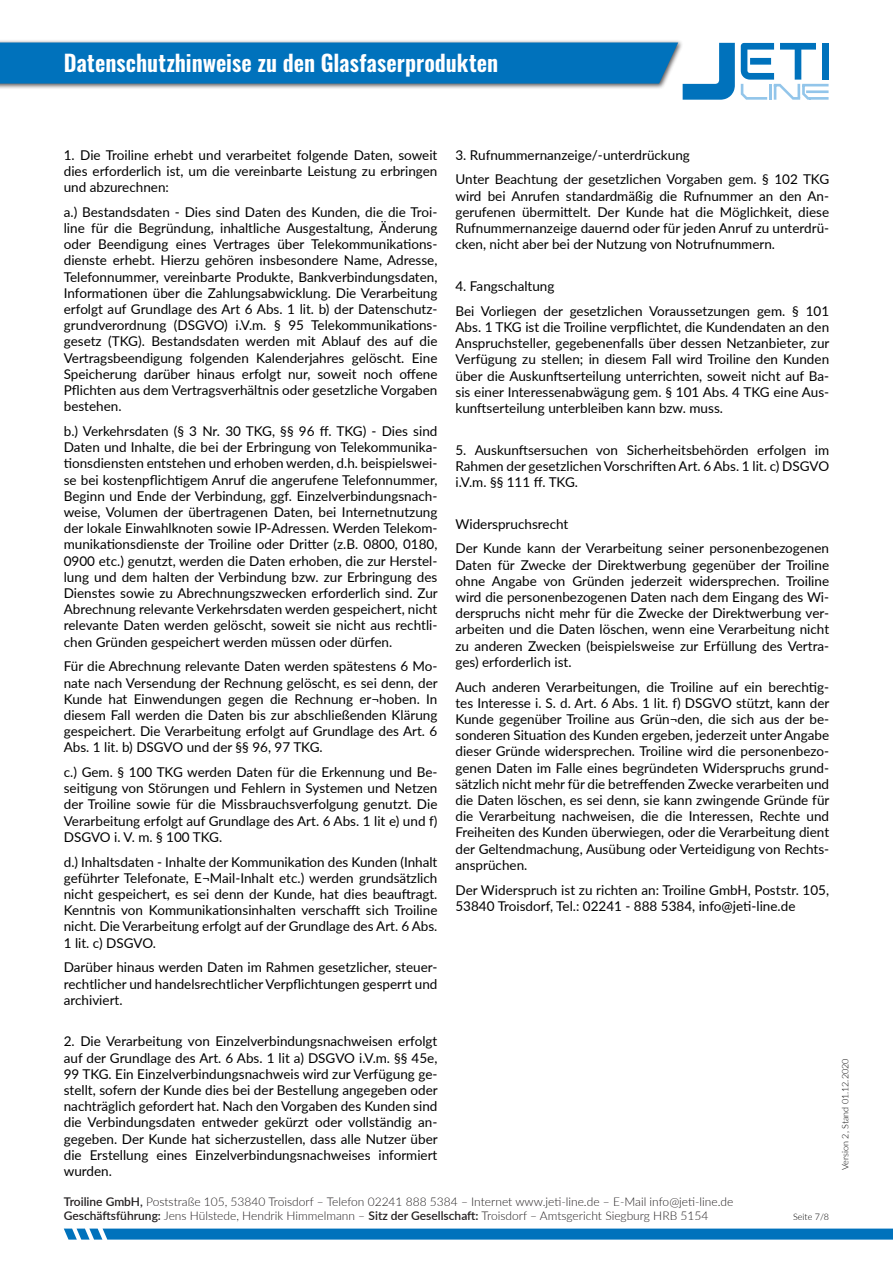
<style>
.page{position:relative;width:893px;height:1263px;background:#fff}
.page>*{position:absolute;margin:0;border:0;box-sizing:border-box;transform-origin:0 0}
.t1{font:600 22.5px "Oswald";color:#fff}
.Text__9_Px__schwarz{font:13.5px/16.2px "Lato";color:#000;text-align:justify}
.t2{font:300 12px/14.4px "Lato";color:#231f20}
.t3{font:300 9px "Lato";color:#000}
.s1{font-weight:600}
</style>
<div class="page">
<div style="left:0;top:39px;width:684px;height:51px;background:#231f20;opacity:.75"></div>
<svg style="left:64px;top:1228px;width:829px;height:11px;background:#127cc0"></svg>
<svg style="left:0;top:43px;width:735px;height:57px"></svg>
<svg style="left:741px;top:43px;width:88px;height:57px"></svg>
<h1 class="t1" style="left:64px;top:47px;width:436px">Datenschutzhinweise zu den Glasfaserprodukten</h1>
<p class="Text__9_Px__schwarz" style="left:64px;top:146px;width:375px">1. Die Troiline erhebt und verarbeitet folgende Daten, soweit dies erforderlich ist, um die vereinbarte Leistung zu erbringen und abzurechnen:</p>
<p class="Text__9_Px__schwarz" style="left:64px;top:203px;width:375px">a.) Bestandsdaten - Dies sind Daten des Kunden, die die Troi&shy;line für die Begründung, inhaltliche Ausgestaltung, Änderung oder Beendigung eines Vertrages über Telekommunikations&shy;dienste erhebt. Hierzu gehören insbesondere Name, Adresse, Telefonnummer, vereinbarte Produkte, Bankverbindungsdaten, Informationen über die Zahlungsabwicklung. Die Verarbeitung erfolgt auf Grundlage des Art 6 Abs. 1 lit. b) der Datenschutz&shy;grundverordnung (DSGVO) i.V.m. § 95 Telekommunikations&shy;gesetz (TKG). Bestandsdaten werden mit Ablauf des auf die Vertragsbeendigung folgenden Kalenderjahres gelöscht. Eine Speicherung darüber hinaus erfolgt nur, soweit noch offene Pflichten aus dem Vertragsverhältnis oder gesetzliche Vorgaben bestehen.</p>
<p class="Text__9_Px__schwarz" style="left:64px;top:422px;width:375px">b.) Verkehrsdaten (§ 3 Nr. 30 TKG, §§ 96 ff. TKG) - Dies sind Daten und Inhalte, die bei der Erbringung von Telekommunika&shy;tionsdiensten entstehen und erhoben werden, d.h. beispielswei&shy;se bei kostenpflichtigem Anruf die angerufene Telefonnummer, Beginn und Ende der Verbindung, ggf. Einzelverbindungsnach&shy;weise, Volumen der übertragenen Daten, bei Internetnutzung der lokale Einwahlknoten sowie IP-Adressen. Werden Telekom&shy;munikationsdienste der Troiline oder Dritter (z.B. 0800, 0180, 0900 etc.) genutzt, werden die Daten erhoben, die zur Herstel&shy;lung und dem halten der Verbindung bzw. zur Erbringung des Dienstes sowie zu Abrechnungszwecken erforderlich sind. Zur Abrechnung relevante Verkehrsdaten werden gespeichert, nicht relevante Daten werden gelöscht, soweit sie nicht aus rechtli&shy;chen Gründen gespeichert werden müssen oder dürfen.</p>
<p class="Text__9_Px__schwarz" style="left:64px;top:658px;width:375px">Für die Abrechnung relevante Daten werden spätestens 6 Mo&shy;nate nach Versendung der Rechnung gelöscht, es sei denn, der Kunde hat Einwendungen gegen die Rechnung er¬hoben. In diesem Fall werden die Daten bis zur abschließenden Klärung gespeichert. Die Verarbeitung erfolgt auf Grundlage des Art. 6<br>Abs. 1 lit. b) DSGVO und der §§ 96, 97 TKG.</p>
<p class="Text__9_Px__schwarz" style="left:64px;top:763px;width:375px">c.) Gem. § 100 TKG werden Daten für die Erkennung und Be&shy;seitigung von Störungen und Fehlern in Systemen und Netzen der Troiline sowie für die Missbrauchsverfolgung genutzt. Die Verarbeitung erfolgt auf Grundlage des Art. 6 Abs. 1 lit e) und f)<br>DSGVO i. V. m. § 100 TKG.</p>
<p class="Text__9_Px__schwarz" style="left:64px;top:853px;width:375px">d.) Inhaltsdaten - Inhalte der Kommunikation des Kunden (Inhalt geführter Telefonate, E¬Mail-Inhalt etc.) werden grundsätzlich nicht gespeichert, es sei denn der Kunde, hat dies beauftragt.<br>Kenntnis von Kommunikationsinhalten verschafft sich Troiline nicht. Die Verarbeitung erfolgt auf der Grundlage des Art. 6 Abs.<br>1 lit. c) DSGVO.</p>
<p class="Text__9_Px__schwarz" style="left:64px;top:959px;width:375px">Darüber hinaus werden Daten im Rahmen gesetzlicher, steuer&shy;rechtlicher und handelsrechtlicher Verpflichtungen gesperrt und archiviert.</p>
<p class="Text__9_Px__schwarz" style="left:64px;top:1033px;width:375px">2. Die Verarbeitung von Einzelverbindungsnachweisen erfolgt auf der Grundlage des Art. 6 Abs. 1 lit a) DSGVO i.V.m. §§ 45e, 99 TKG. Ein Einzelverbindungsnachweis wird zur Verfügung ge&shy;stellt, sofern der Kunde dies bei der Bestellung angegeben oder nachträglich gefordert hat. Nach den Vorgaben des Kunden sind die Verbindungsdaten entweder gekürzt oder vollständig an&shy;gegeben. Der Kunde hat sicherzustellen, dass alle Nutzer über die Erstellung eines Einzelverbindungsnachweises informiert wurden.</p>
<p class="Text__9_Px__schwarz" style="left:455px;top:146px;width:236px">3. Rufnummernanzeige/-unterdrückung</p>
<p class="Text__9_Px__schwarz" style="left:455px;top:171px;width:375px">Unter Beachtung der gesetzlichen Vorgaben gem. § 102 TKG wird bei Anrufen standardmäßig die Rufnummer an den An&shy;gerufenen übermittelt. Der Kunde hat die Möglichkeit, diese Rufnummernanzeige dauernd oder für jeden Anruf zu unterdrü&shy;cken, nicht aber bei der Nutzung von Notrufnummern.</p>
<p class="Text__9_Px__schwarz" style="left:455px;top:277px;width:101px">4. Fangschaltung</p>
<p class="Text__9_Px__schwarz" style="left:455px;top:302px;width:375px">Bei Vorliegen der gesetzlichen Voraussetzungen gem. § 101<br>Abs. 1 TKG ist die Troiline verpflichtet, die Kundendaten an den Anspruchsteller, gegebenenfalls über dessen Netzanbieter, zur Verfügung zu stellen; in diesem Fall wird Troiline den Kunden über die Auskunftserteilung unterrichten, soweit nicht auf Ba&shy;sis einer Interessenabwägung gem. § 101 Abs. 4 TKG eine Aus&shy;kunftserteilung unterbleiben kann bzw. muss.</p>
<p class="Text__9_Px__schwarz" style="left:455px;top:441px;width:375px">5. Auskunftsersuchen von Sicherheitsbehörden erfolgen im Rahmen der gesetzlichen Vorschriften Art. 6 Abs. 1 lit. c) DSGVO i.V.m. §§ 111 ff. TKG.</p>
<p class="Text__9_Px__schwarz" style="left:455px;top:515px;width:114px">Widerspruchsrecht</p>
<p class="Text__9_Px__schwarz" style="left:455px;top:540px;width:375px">Der Kunde kann der Verarbeitung seiner personenbezogenen Daten für Zwecke der Direktwerbung gegenüber der Troiline ohne Angabe von Gründen jederzeit widersprechen. Troiline wird die personenbezogenen Daten nach dem Eingang des Wi&shy;derspruchs nicht mehr für die Zwecke der Direktwerbung ver&shy;arbeiten und die Daten löschen, wenn eine Verarbeitung nicht zu anderen Zwecken (beispielsweise zur Erfüllung des Vertra&shy;ges) erforderlich ist.</p>
<p class="Text__9_Px__schwarz" style="left:455px;top:678px;width:375px">Auch anderen Verarbeitungen, die Troiline auf ein berechtig&shy;tes Interesse i. S. d. Art. 6 Abs. 1 lit. f) DSGVO stützt, kann der Kunde gegenüber Troiline aus Grün¬den, die sich aus der be&shy;sonderen Situation des Kunden ergeben, jederzeit unter Angabe dieser Gründe widersprechen. Troiline wird die personenbezo&shy;genen Daten im Falle eines begründeten Widerspruchs grund&shy;sätzlich nicht mehr für die betreffenden Zwecke verarbeiten und die Daten löschen, es sei denn, sie kann zwingende Gründe für die Verarbeitung nachweisen, die die Interessen, Rechte und Freiheiten des Kunden überwiegen, oder die Verarbeitung dient der Geltendmachung, Ausübung oder Verteidigung von Rechts&shy;ansprüchen.</p>
<p class="Text__9_Px__schwarz" style="left:455px;top:881px;width:375px">Der Widerspruch ist zu richten an: Troiline GmbH, Poststr. 105,<br>53840 Troisdorf, Tel.: 02241 - 888 5384, info@jeti-line.de</p>
<p class="t2" style="left:64px;top:1194px;width:671px"><span class="s1">Troiline GmbH,</span> Poststraße 105, 53840 Troisdorf – Telefon 02241 888 5384 – Internet www.jeti-line.de – E-Mail info@jeti-line.de<br><span class="s1">Geschäftsführung:</span> Jens Hülstede, Hendrik Himmelmann – <span class="s1">Sitz der Gesellschaft:</span> Troisdorf – Amtsgericht Siegburg HRB 5154</p>
<p class="t3" style="left:793px;top:1211px;width:38px">Seite 7/8</p>
<p class="t3" style="left:839px;top:1170px;width:113px;rotate:-90deg">Version 2, Stand 01.12.2020</p>
</div>
